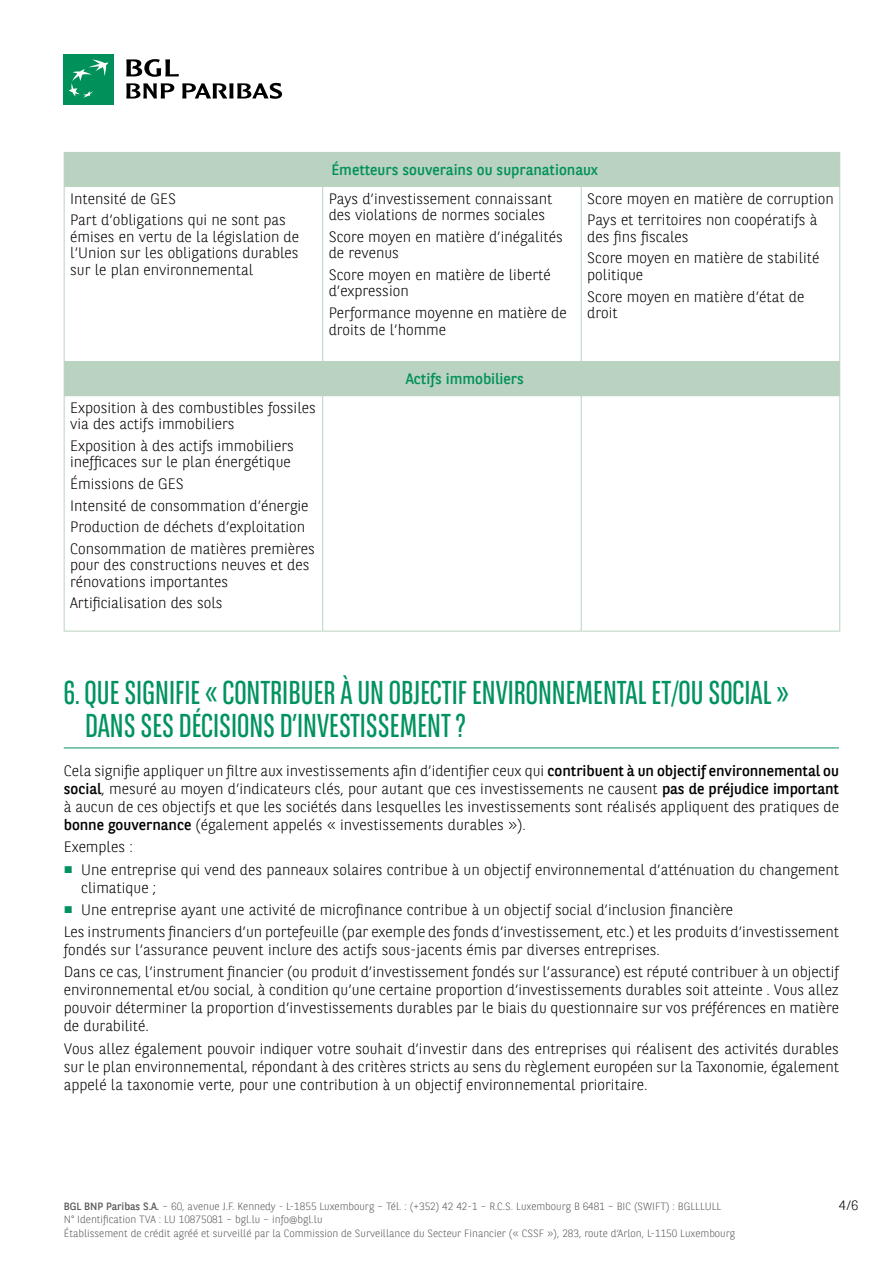
<style>
.page{position:relative;width:893px;height:1263px;background:#fff}
.page>*{position:absolute;margin:0;border:0;box-sizing:border-box;transform-origin:0 0}
.t1{font:33px/33px "BNPP Sans Condensed";color:#00935f}
.t2{font:300 15px/16.5px "BNPP Sans";color:#000}
.t3{font:15px "BNPP Sans";color:#00915a}
.t4{font:300 13.5px "BNPP Sans";color:#000}
.t5{font:300 10.5px/13.5px "BNPP Sans";color:#58595b}
.s1{font-weight:400}
.s2{font-family:"Times New Roman";font-weight:400;color:#009163}
</style>
<div class="page">
<div style="left:64px;top:54px;width:50px;height:50px;background:#00915a"></div>
<svg style="left:69px;top:60px;width:39px;height:38px"></svg>
<svg style="left:126px;top:59px;width:53px;height:18px"></svg>
<svg style="left:126px;top:83px;width:48px;height:16px"></svg>
<svg style="left:182px;top:83px;width:100px;height:16px"></svg>
<svg style="left:65px;top:153px;width:774px;height:242px"></svg>
<hr style="left:64px;top:187px;width:1px;height:174px;background:#bad2c0">
<hr style="left:322px;top:187px;width:1px;height:174px;background:#bad2c0">
<hr style="left:581px;top:187px;width:1px;height:174px;background:#bad2c0">
<hr style="left:839px;top:187px;width:1px;height:174px;background:#bad2c0">
<hr style="left:64px;top:395px;width:1px;height:236px;background:#bad2c0">
<hr style="left:322px;top:396px;width:1px;height:235px;background:#bad2c0">
<hr style="left:581px;top:396px;width:1px;height:235px;background:#bad2c0">
<hr style="left:839px;top:395px;width:1px;height:236px;background:#bad2c0">
<hr style="left:64px;top:631px;width:259px;height:1px;background:#bad2c0">
<hr style="left:323px;top:631px;width:258px;height:1px;background:#bad2c0">
<hr style="left:581px;top:631px;width:259px;height:1px;background:#bad2c0">
<hr style="left:64px;top:152px;width:259px;height:1px;background:#bad2c0">
<hr style="left:64px;top:153px;width:1px;height:33px;background:#bad2c0">
<hr style="left:323px;top:152px;width:258px;height:1px;background:#bad2c0">
<hr style="left:581px;top:152px;width:259px;height:1px;background:#bad2c0">
<hr style="left:839px;top:153px;width:1px;height:33px;background:#bad2c0">
<hr style="left:64px;top:186px;width:259px;height:1px;background:#bad2c0">
<hr style="left:323px;top:186px;width:258px;height:1px;background:#bad2c0">
<hr style="left:581px;top:186px;width:259px;height:1px;background:#bad2c0">
<hr style="left:64px;top:361px;width:259px;height:1px;background:#bad2c0">
<hr style="left:64px;top:362px;width:1px;height:33px;background:#bad2c0">
<hr style="left:323px;top:361px;width:258px;height:1px;background:#bad2c0">
<hr style="left:581px;top:361px;width:259px;height:1px;background:#bad2c0">
<hr style="left:839px;top:362px;width:1px;height:33px;background:#bad2c0">
<hr style="left:65px;top:395px;width:258px;height:1px;background:#bad2c0">
<hr style="left:323px;top:395px;width:258px;height:1px;background:#bad2c0">
<hr style="left:581px;top:395px;width:258px;height:1px;background:#bad2c0">
<hr style="left:64px;top:747px;width:775px;height:1px;background:#00915a">
<p class="t2" style="left:70px;top:187px;width:217px;line-height:21.6px">Intensité de GES<br>Part d’obligations qui ne sont pas</p>
<p class="t2" style="left:70px;top:228px;width:230px;text-align:justify">émises en vertu de la législation de l’Union sur les obligations durables sur le plan environnemental</p>
<p class="t3" style="left:331px;top:160px;width:268px">Émetteurs souverains ou supranationaux</p>
<p class="t2" style="left:329px;top:190px;width:225px">Pays d’investissement connaissant des violations de normes sociales</p>
<p class="t2" style="left:329px;top:228px;width:236px">Score moyen en matière d’inégalités de revenus</p>
<p class="t2" style="left:329px;top:266px;width:224px">Score moyen en matière de liberté d’expression</p>
<p class="t2" style="left:329px;top:304px;width:240px">Performance moyenne en matière de droits de l’homme</p>
<p class="t2" style="left:587px;top:187px;width:248px;line-height:21.6px">Score moyen en matière de corruption<br>Pays et territoires non coopératifs à</p>
<p class="t2" style="left:587px;top:225px;width:234px;line-height:21.6px">des fins fiscales<br>Score moyen en matière de stabilité</p>
<p class="t2" style="left:587px;top:263px;width:219px;line-height:21.6px">politique<br>Score moyen en matière d’état de</p>
<p class="t2" style="left:587px;top:304px;width:32px">droit</p>
<p class="t2" style="left:70px;top:399px;width:247px">Exposition à des combustibles fossiles via des actifs immobiliers</p>
<p class="t2" style="left:70px;top:437px;width:225px">Exposition à des actifs immobiliers inefficaces sur le plan énergétique</p>
<p class="t2" style="left:70px;top:472px;width:246px;line-height:21.6px">Émissions de GES<br>Intensité de consommation d’énergie<br>Production de déchets d’exploitation<br>Consommation de matières premières</p>
<p class="t2" style="left:70px;top:556px;width:241px">pour des constructions neuves et des rénovations importantes</p>
<p class="t2" style="left:70px;top:594px;width:154px">Artificialisation des sols</p>
<p class="t3" style="left:406px;top:369px;width:120px">Actifs immobiliers</p>
<h1 class="t1" style="left:85px;top:675px;width:705px;text-indent:-21px">6. QUE SIGNIFIE « CONTRIBUER À UN OBJECTIF ENVIRONNEMENTAL ET/OU SOCIAL »<br>DANS SES DÉCISIONS D’INVESTISSEMENT ?</h1>
<p class="t2" style="left:64px;top:761px;width:777px;line-height:18px;text-align:justify">Cela signifie appliquer un filtre aux investissements afin d’identifier ceux qui <span class="s1">contribuent à un objectif environnemental ou social</span>, mesuré au moyen d’indicateurs clés, pour autant que ces investissements ne causent <span class="s1">pas de préjudice important </span>à aucun de ces objectifs et que les sociétés dans lesquelles les investissements sont réalisés appliquent des pratiques de <span class="s1">bonne gouvernance</span> (également appelés « investissements durables »).</p>
<p class="t2" style="left:64px;top:838px;width:71px">Exemples :</p>
<p class="t2" style="left:81px;top:860px;width:759px;line-height:18px;text-indent:-17px"><span class="s2">■</span> Une entreprise qui vend des panneaux solaires contribue à un objectif environnemental d’atténuation du changement climatique ;</p>
<p class="t2" style="left:64px;top:898px;width:777px;line-height:22.2px"><span class="s2">■</span> Une entreprise ayant une activité de microfinance contribue à un objectif social d’inclusion financière<br>Les instruments financiers d’un portefeuille (par exemple des fonds d’investissement, etc.) et les produits d’investissement</p>
<p class="t2" style="left:64px;top:938px;width:777px;line-height:22.2px">fondés sur l’assurance peuvent inclure des actifs sous-jacents émis par diverses entreprises.<br>Dans ce cas, l’instrument financier (ou produit d’investissement fondés sur l’assurance) est réputé contribuer à un objectif</p>
<p class="t2" style="left:64px;top:980px;width:777px;line-height:18px;text-align:justify">environnemental et/ou social, à condition qu’une certaine proportion d’investissements durables soit atteinte . Vous allez pouvoir déterminer la proportion d’investissements durables par le biais du questionnaire sur vos préférences en matière de durabilité.</p>
<p class="t2" style="left:64px;top:1039px;width:777px;line-height:18px;text-align:justify">Vous allez également pouvoir indiquer votre souhait d’investir dans des entreprises qui réalisent des activités durables sur le plan environnemental, répondant à des critères stricts au sens du règlement européen sur la Taxonomie, également appelé la taxonomie verte, pour une contribution à un objectif environnemental prioritaire.</p>
<p class="t5" style="left:64px;top:1199px;width:659px"><span class="s1">BGL BNP Paribas S.A.</span> – 60, avenue J.F. Kennedy - L-1855 Luxembourg – Tél. : (+352) 42 42-1 – R.C.S. Luxembourg B 6481 – BIC (SWIFT) : BGLLLULL</p>
<p class="t4" style="left:839px;top:1196px;width:21px">4/6</p>
<p class="t5" style="left:64px;top:1212px;width:673px">N° Identification TVA : LU 10875081 – bgl.lu – info@bgl.lu<br>Établissement de crédit agréé et surveillé par la Commission de Surveillance du Secteur Financier (« CSSF »), 283, route d’Arlon, L-1150 Luxembourg</p>
</div>
